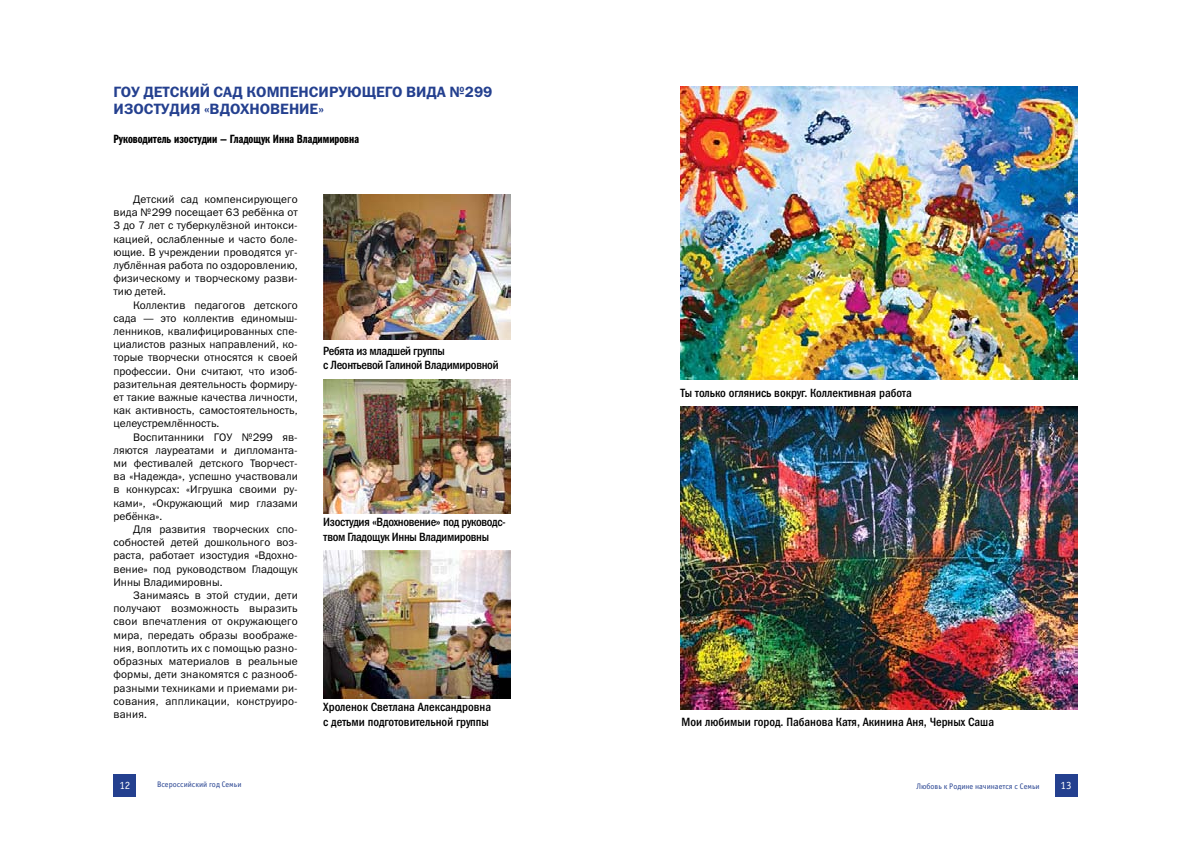
<style>
.page{position:relative;width:1191px;height:842px;background:#fff}
.page>*{position:absolute;margin:0;border:0;box-sizing:border-box;transform-origin:0 0}
.t1{font:15px/17px "Franklin Gothic Demi C";color:#24408f}
.t2{font:12px/14.4px "Franklin Gothic Medi Cond C";color:#000}
.t3{font:12px/14.4px "Franklin Gothic Medi Cond C";letter-spacing:-.02em;color:#000}
.t4{font:12px "Franklin Gothic Demi Cmp C";color:#000}
.t5{font:11px/13.2px "Franklin Gothic Book C";letter-spacing:.005em;color:#000;text-align:justify}
.t6{font:11px "Officina Sans C";color:#fff}
.t7{font:8px "Officina Sans C";color:#24408f}
</style>
<div class="page">
<div style="left:113px;top:774px;width:23px;height:23px;background:#24408f"></div>
<div style="left:1054px;top:774px;width:23px;height:23px;background:#24408f"></div>
<img style="left:323px;top:551px;width:187px;height:148px">
<img style="left:680px;top:86px;width:397px;height:293px">
<img style="left:680px;top:406px;width:397px;height:303px">
<img style="left:323px;top:194px;width:187px;height:146px">
<img style="left:323px;top:379px;width:187px;height:135px">
<h1 class="t1" style="left:113px;top:83px;width:380px">гоу детский сад компенсирующего вида №299 изостудия «Вдохновение»</h1>
<p class="t4" style="left:113px;top:132px;width:247px">Руководитель изостудии — Гладощук Инна Владимировна</p>
<p class="t5" style="left:113px;top:193px;width:186px;text-indent:20px">Детский сад компенсирующего вида №299 посещает 63 ребёнка от 3 до 7 лет с туберкулёзной интокси&shy;кацией, ослабленные и часто боле&shy;ющие. В учреждении проводятся уг&shy;лублённая работа по оздоровлению, физическому и творческому разви&shy;тию детей.</p>
<p class="t5" style="left:113px;top:298px;width:186px;text-indent:20px">Коллектив педагогов детского сада — это коллектив единомыш&shy;ленников, квалифицированных спе&shy;циалистов разных направлений, ко&shy;торые творчески относятся к своей профессии. Они считают, что изоб&shy;разительная деятельность формиру&shy;ет такие важные качества личности, как активность, самостоятельность, целеустремлённость.</p>
<p class="t5" style="left:113px;top:430px;width:186px;text-indent:20px">Воспитанники ГОУ №299 яв&shy;ляются лауреатами и дипломанта&shy;ми фестивалей детского Творчест&shy;ва «Надежда», успешно участвовали в конкурсах: «Игрушка своими ру&shy;ками», «Окружающий мир глазами ребёнка».</p>
<p class="t5" style="left:113px;top:523px;width:186px;text-indent:20px">Для развития творческих спо&shy;собностей детей дошкольного воз&shy;раста, работает изостудия «Вдохно&shy;вение» под руководством Гладощук Инны Владимировны.</p>
<p class="t5" style="left:113px;top:589px;width:186px;text-indent:20px">Занимаясь в этой студии, дети получают возможность выразить свои впечатления от окружающего мира, передать образы воображе&shy;ния, воплотить их с помощью разно&shy;образных материалов в реальные формы, дети знакомятся с разнооб&shy;разными техниками и приемами ри&shy;сования, аппликации, конструиро&shy;вания.</p>
<p class="t3" style="left:323px;top:344px;width:177px">Ребята из младшей группы<br>с Леонтьевой Галиной Владимировной</p>
<p class="t3" style="left:323px;top:515px;width:184px">Изостудия «Вдохновение» под руководс&shy;твом Гладощук Инны Владимировны</p>
<p class="t2" style="left:323px;top:700px;width:169px">Хроленок Светлана Александровна с детьми подготовительной группы</p>
<p class="t2" style="left:680px;top:386px;width:233px">Ты только оглянись вокруг. Коллективная работа</p>
<p class="t2" style="left:681px;top:714px;width:314px">Мои любимыи город. Пабанова Катя, Акинина Аня, Черных Саша</p>
<p class="t6" style="left:119px;top:779px;width:11px">12</p>
<p class="t7" style="left:157px;top:779px;width:86px">Всероссийский год Семьи</p>
<p class="t7" style="left:916px;top:782px;width:125px">Любовь к Родине начинается с Семьи</p>
<p class="t6" style="left:1060px;top:779px;width:11px">13</p>
</div>
